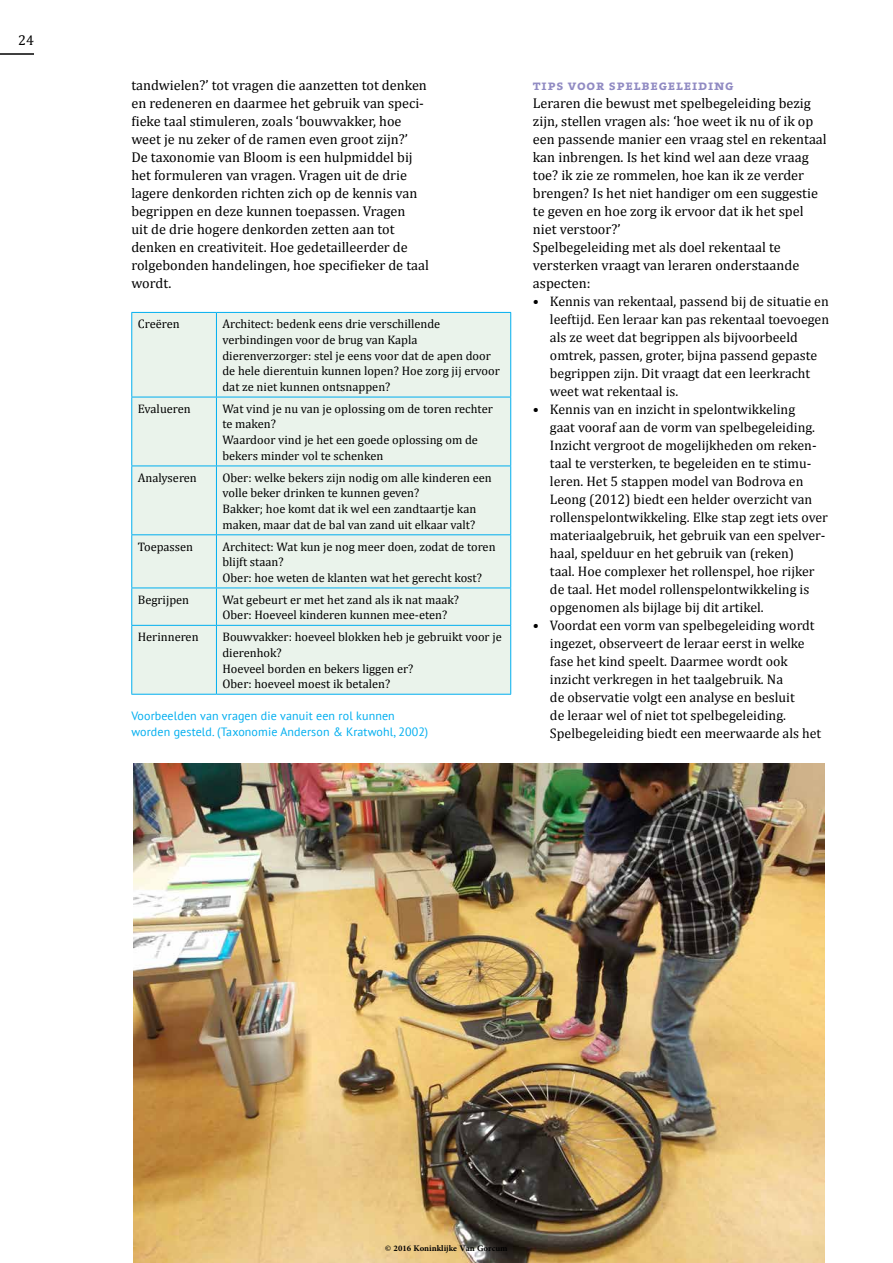
<style>
.page{position:relative;width:893px;height:1263px;background:#fff}
.page>*{position:absolute;margin:0;border:0;box-sizing:border-box;transform-origin:0 0}
.t1{font:14.25px/18px "Cambria";color:#000}
.t2{font:14.25px "The Serif Bold Caps";letter-spacing:.05em;color:#918bc3}
.t3{font:13.8px/18px "Cambria";color:#000}
.t4{font:12.3px/15.8px "Cambria";color:#000}
.t5{font:12px/15.8px "PT Sans";letter-spacing:.01em;color:#00aeef}
.t6{font:700 12px "Adobe Arabic";color:#000}
</style>
<div class="page">
<hr style="left:0;top:53px;width:34px;height:2px;background:#000">
<div style="left:132px;top:313px;width:378px;height:381px;background:#eaf3eb"></div>
<hr style="left:131px;top:312px;width:85px;height:1px;background:#00aeef">
<hr style="left:131px;top:313px;width:1px;height:84px;background:#00aeef">
<hr style="left:216px;top:312px;width:295px;height:1px;background:#00aeef">
<hr style="left:216px;top:313px;width:1px;height:84px;background:#00aeef">
<hr style="left:510px;top:313px;width:1px;height:84px;background:#00aeef">
<hr style="left:131px;top:397px;width:85px;height:1px;background:#00aeef">
<hr style="left:131px;top:397px;width:1px;height:69px;background:#00aeef">
<hr style="left:216px;top:397px;width:295px;height:1px;background:#00aeef">
<hr style="left:216px;top:397px;width:1px;height:69px;background:#00aeef">
<hr style="left:510px;top:397px;width:1px;height:69px;background:#00aeef">
<hr style="left:131px;top:466px;width:85px;height:1px;background:#00aeef">
<hr style="left:131px;top:466px;width:1px;height:68px;background:#00aeef">
<hr style="left:216px;top:466px;width:295px;height:1px;background:#00aeef">
<hr style="left:216px;top:466px;width:1px;height:68px;background:#00aeef">
<hr style="left:510px;top:466px;width:1px;height:68px;background:#00aeef">
<hr style="left:131px;top:534px;width:85px;height:1px;background:#00aeef">
<hr style="left:131px;top:535px;width:1px;height:53px;background:#00aeef">
<hr style="left:216px;top:534px;width:295px;height:1px;background:#00aeef">
<hr style="left:216px;top:535px;width:1px;height:53px;background:#00aeef">
<hr style="left:510px;top:535px;width:1px;height:53px;background:#00aeef">
<hr style="left:131px;top:588px;width:85px;height:1px;background:#00aeef">
<hr style="left:131px;top:588px;width:1px;height:37px;background:#00aeef">
<hr style="left:216px;top:588px;width:295px;height:1px;background:#00aeef">
<hr style="left:216px;top:588px;width:1px;height:37px;background:#00aeef">
<hr style="left:510px;top:588px;width:1px;height:37px;background:#00aeef">
<hr style="left:131px;top:625px;width:85px;height:1px;background:#00aeef">
<hr style="left:131px;top:626px;width:1px;height:68px;background:#00aeef">
<hr style="left:216px;top:625px;width:295px;height:1px;background:#00aeef">
<hr style="left:216px;top:626px;width:1px;height:68px;background:#00aeef">
<hr style="left:510px;top:626px;width:1px;height:68px;background:#00aeef">
<hr style="left:131px;top:694px;width:85px;height:1px;background:#00aeef">
<hr style="left:216px;top:694px;width:295px;height:1px;background:#00aeef">
<img style="left:133px;top:763px;width:692px;height:500px">
<p class="t1" style="left:18px;top:31px;width:17px">24</p>
<p class="t1" style="left:131px;top:76px;width:299px">tandwielen?’ tot vragen die aanzetten tot denken en redeneren en daarmee het gebruik van speci&shy;fieke taal stimuleren, zoals ‘bouwvakker, hoe weet je nu zeker of de ramen even groot zijn?’<br>De taxonomie van Bloom is een hulpmiddel bij het formuleren van vragen. Vragen uit de drie lagere denkorden richten zich op de kennis van begrippen en deze kunnen toepassen. Vragen<br>uit de drie hogere denkorden zetten aan tot denken en creativiteit. Hoe gedetailleerder de rolgebonden handelingen, hoe specifieker de taal wordt.</p>
<p class="t4" style="left:138px;top:316px;width:43px">Creëren</p>
<p class="t4" style="left:222px;top:316px;width:279px">Architect: bedenk eens drie verschillende verbindingen voor de brug van Kapla dierenverzorger: stel je eens voor dat de apen door de hele dierentuin kunnen lopen? Hoe zorg jij ervoor dat ze niet kunnen ontsnappen?</p>
<p class="t4" style="left:138px;top:401px;width:55px">Evalueren</p>
<p class="t4" style="left:222px;top:401px;width:272px">Wat vind je nu van je oplossing om de toren rechter te maken?<br>Waardoor vind je het een goede oplossing om de bekers minder vol te schenken</p>
<p class="t4" style="left:138px;top:469px;width:61px">Analyseren</p>
<p class="t4" style="left:222px;top:469px;width:271px">Ober: welke bekers zijn nodig om alle kinderen een volle beker drinken te kunnen geven?<br>Bakker; hoe komt dat ik wel een zandtaartje kan maken, maar dat de bal van zand uit elkaar valt?</p>
<p class="t4" style="left:138px;top:538px;width:57px">Toepassen</p>
<p class="t4" style="left:222px;top:538px;width:275px">Architect: Wat kun je nog meer doen, zodat de toren blijft staan?<br>Ober: hoe weten de klanten wat het gerecht kost?</p>
<p class="t4" style="left:138px;top:591px;width:53px">Begrijpen</p>
<p class="t4" style="left:222px;top:591px;width:238px">Wat gebeurt er met het zand als ik nat maak?<br>Ober: Hoeveel kinderen kunnen mee-eten?</p>
<p class="t4" style="left:138px;top:629px;width:62px">Herinneren</p>
<p class="t4" style="left:222px;top:629px;width:281px">Bouwvakker: hoeveel blokken heb je gebruikt voor je dierenhok?<br>Hoeveel borden en bekers liggen er?<br>Ober: hoeveel moest ik betalen?</p>
<p class="t5" style="left:131px;top:708px;width:298px">Voorbeelden van vragen die vanuit een rol kunnen worden gesteld. (Taxonomie Anderson &amp; Kratwohl, 2002)</p>
<p class="t2" style="left:533px;top:73px;width:202px">tips voor spelbegeleiding</p>
<p class="t1" style="left:533px;top:94px;width:295px">Leraren die bewust met spelbegeleiding bezig zijn, stellen vragen als: ‘hoe weet ik nu of ik op een passende manier een vraag stel en rekentaal kan inbrengen. Is het kind wel aan deze vraag toe? ik zie ze rommelen, hoe kan ik ze verder brengen? Is het niet handiger om een suggestie te geven en hoe zorg ik ervoor dat ik het spel niet verstoor?’<br>Spelbegeleiding met als doel rekentaal te versterken vraagt van leraren onderstaande aspecten:</p>
<p class="t3" style="left:550px;top:292px;width:281px;text-indent:-17px">• Kennis van rekentaal, passend bij de situatie en leeftijd. Een leraar kan pas rekentaal toevoegen als ze weet dat begrippen als bijvoorbeeld omtrek, passen, groter, bijna passend gepaste begrippen zijn. Dit vraagt dat een leerkracht weet wat rekentaal is.</p>
<p class="t3" style="left:550px;top:400px;width:279px;text-indent:-17px">• Kennis van en inzicht in spelontwikkeling<br>gaat vooraf aan de vorm van spelbegeleiding.<br>Inzicht vergroot de mogelijkheden om reken&shy;taal te versterken, te begeleiden en te stimu&shy;leren. Het 5 stappen model van Bodrova en Leong (2012) biedt een helder overzicht van rollenspelontwikkeling. Elke stap zegt iets over materiaalgebruik, het gebruik van een spelver&shy;haal, spelduur en het gebruik van (reken)<br>taal. Hoe complexer het rollenspel, hoe rijker de taal. Het model rollenspelontwikkeling is opgenomen als bijlage bij dit artikel.</p>
<p class="t3" style="left:550px;top:616px;width:273px;text-indent:-17px">• Voordat een vorm van spelbegeleiding wordt ingezet, observeert de leraar eerst in welke fase het kind speelt. Daarmee wordt ook inzicht verkregen in het taalgebruik. Na<br>de observatie volgt een analyse en besluit<br>de leraar wel of niet tot spelbegeleiding.<br>Spelbegeleiding biedt een meerwaarde als het</p>
<p class="t6" style="left:385px;top:1240px;width:124px">© 2016 Koninklijke Van Gorcum</p>
</div>
